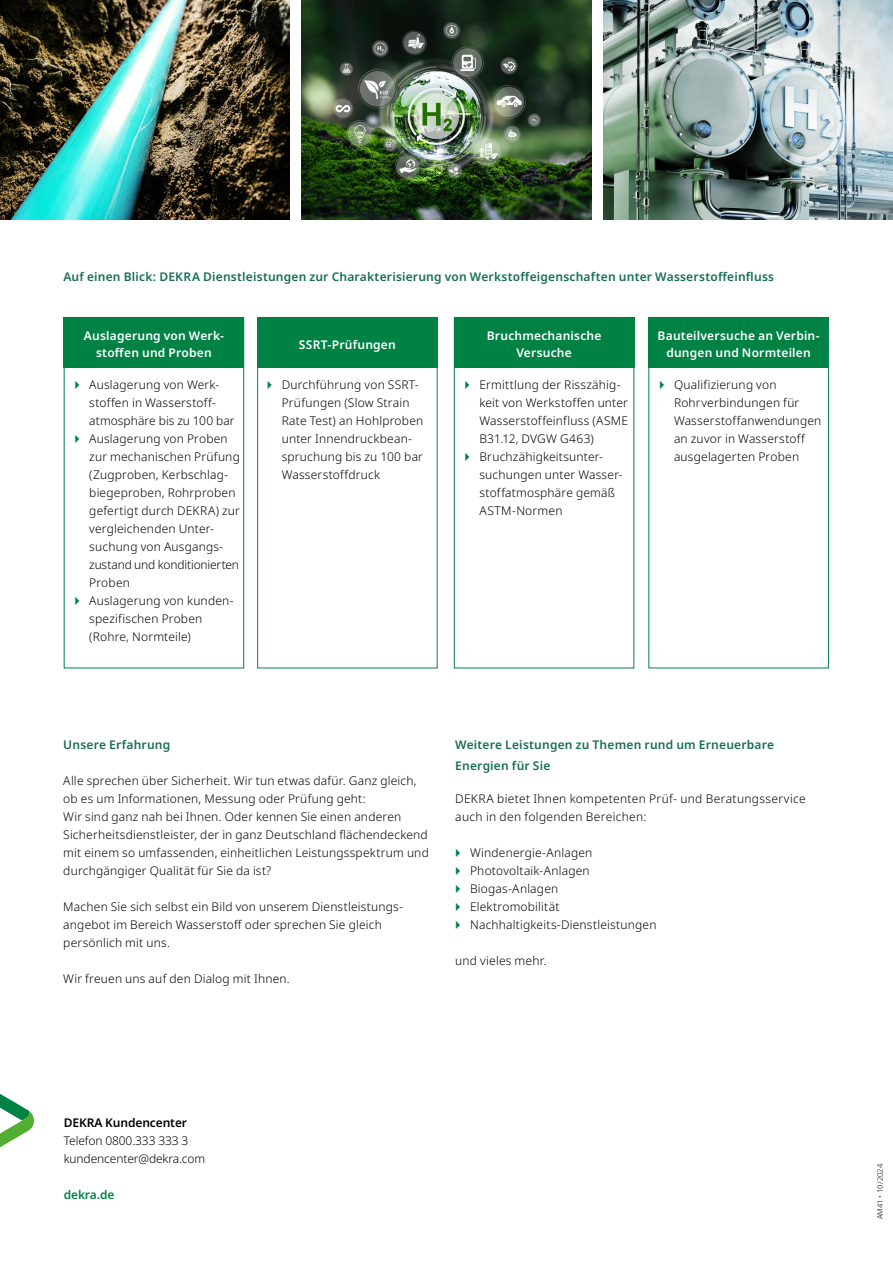
<style>
.page{position:relative;width:893px;height:1263px;background:#fff}
.page>*{position:absolute;margin:0;border:0;box-sizing:border-box;transform-origin:0 0}
.t1{font:300 12px/18px "Noto Sans";letter-spacing:.015em;color:#000}
.t2{font:600 12px/21px "Noto Sans";letter-spacing:.015em;color:#176e54}
.t3{font:600 12px/16.5px "Noto Sans";letter-spacing:.015em;color:#fff;text-align:center}
.t4{font:300 12px/18px "Noto Sans";letter-spacing:-.01em;color:#000}
.t5{font:600 12px "Noto Sans";letter-spacing:-.01em;color:#000}
.t6{font:600 12px "Noto Sans";letter-spacing:-.01em;color:#008244}
.t7{font:300 7.5px "Noto Sans";color:#000}
</style>
<div class="page">
<img style="left:0;top:0;width:289px;height:219px">
<img style="left:302px;top:0;width:289px;height:219px">
<img style="left:604px;top:0;width:289px;height:219px">
<div style="left:64px;top:317px;width:180px;height:50px;background:#008244"></div>
<div style="left:257px;top:317px;width:181px;height:50px;background:#008244"></div>
<div style="left:454px;top:317px;width:180px;height:50px;background:#008244"></div>
<div style="left:648px;top:317px;width:181px;height:50px;background:#008244"></div>
<div style="left:64px;top:317px;width:180px;height:351px;border:1px solid #008244"></div>
<div style="left:257px;top:317px;width:181px;height:351px;border:1px solid #008244"></div>
<div style="left:454px;top:317px;width:180px;height:351px;border:1px solid #008244"></div>
<div style="left:648px;top:317px;width:181px;height:351px;border:1px solid #008244"></div>
<svg style="left:0;top:1094px;width:34px;height:54px"></svg>
<p class="t2" style="left:63px;top:266px;width:712px">Auf einen Blick: DEKRA Dienstleistungen zur Charakterisierung von Werkstoffeigenschaften unter Wasserstoffeinfluss</p>
<p class="t3" style="left:84px;top:328px;width:141px">Auslagerung von Werk&shy;stoffen und Proben</p>
<p class="t3" style="left:299px;top:336px;width:98px">SSRT-Prüfungen</p>
<p class="t3" style="left:487px;top:328px;width:116px">Bruchmechanische<br>Versuche</p>
<p class="t3" style="left:658px;top:328px;width:164px">Bauteilversuche an Verbin&shy;dungen und Normteilen</p>
<p class="t1" style="left:89px;top:376px;width:152px">Auslagerung von Werk&shy;stoffen in Wasserstoff&shy;atmosphäre bis zu 100 bar<br>Auslagerung von Proben zur mechanischen Prüfung (Zugproben, Kerbschlag&shy;biegeproben, Rohrproben gefertigt durch DEKRA) zur vergleichenden Unter&shy;suchung von Ausgangs&shy;zustand und konditionierten<br>Proben<br>Auslagerung von kunden&shy;spezifischen Proben (Rohre, Normteile)</p>
<p class="t1" style="left:282px;top:376px;width:143px">Durchführung von SSRT-<br>Prüfungen (Slow Strain<br>Rate Test) an Hohlproben unter Innendruckbean&shy;spruchung bis zu 100 bar<br>Wasserstoffdruck</p>
<p class="t1" style="left:479px;top:376px;width:150px">Ermittlung der Risszähig&shy;keit von Werkstoffen unter<br>Wasserstoffeinfluss (ASME<br>B31.12, DVGW G463)<br>Bruchzähigkeitsunter&shy;suchungen unter Wasser&shy;stoffatmosphäre gemäß<br>ASTM-Normen</p>
<p class="t1" style="left:674px;top:376px;width:149px">Qualifizierung von<br>Rohrverbindungen für<br>Wasserstoffanwendungen an zuvor in Wasserstoff ausgelagerten Proben</p>
<p class="t2" style="left:63px;top:734px;width:109px">Unsere Erfahrung</p>
<p class="t1" style="left:63px;top:772px;width:367px">Alle sprechen über Sicherheit. Wir tun etwas dafür. Ganz gleich, ob es um Informationen, Messung oder Prüfung geht:<br>Wir sind ganz nah bei Ihnen. Oder kennen Sie einen anderen Sicherheitsdienstleister, der in ganz Deutschland flächendeckend mit einem so umfassenden, einheitlichen Leistungsspektrum und durchgängiger Qualität für Sie da ist?</p>
<p class="t1" style="left:63px;top:898px;width:341px">Machen Sie sich selbst ein Bild von unserem Dienstleistungs&shy;angebot im Bereich Wasserstoff oder sprechen Sie gleich persönlich mit uns.</p>
<p class="t1" style="left:63px;top:970px;width:228px">Wir freuen uns auf den Dialog mit Ihnen.</p>
<p class="t2" style="left:455px;top:734px;width:320px">Weitere Leistungen zu Themen rund um Erneuerbare<br>Energien für Sie</p>
<p class="t1" style="left:455px;top:790px;width:352px">DEKRA bietet Ihnen kompetenten Prüf- und Beratungsservice auch in den folgenden Bereichen:</p>
<p class="t1" style="left:470px;top:844px;width:188px">Windenergie-Anlagen<br>Photovoltaik-Anlagen<br>Biogas-Anlagen<br>Elektromobilität<br>Nachhaltigkeits-Dienstleistungen</p>
<p class="t1" style="left:455px;top:952px;width:93px">und vieles mehr.</p>
<p class="t5" style="left:64px;top:1116px;width:125px">DEKRA Kundencenter</p>
<p class="t4" style="left:64px;top:1132px;width:143px">Telefon 0800.333 333 3 kundencenter@dekra.com</p>
<p class="t6" style="left:64px;top:1188px;width:52px">dekra.de</p>
<p class="t7" style="left:876px;top:1219px;width:57px;rotate:-90deg">AM41 • 10/2024</p>
</div>
